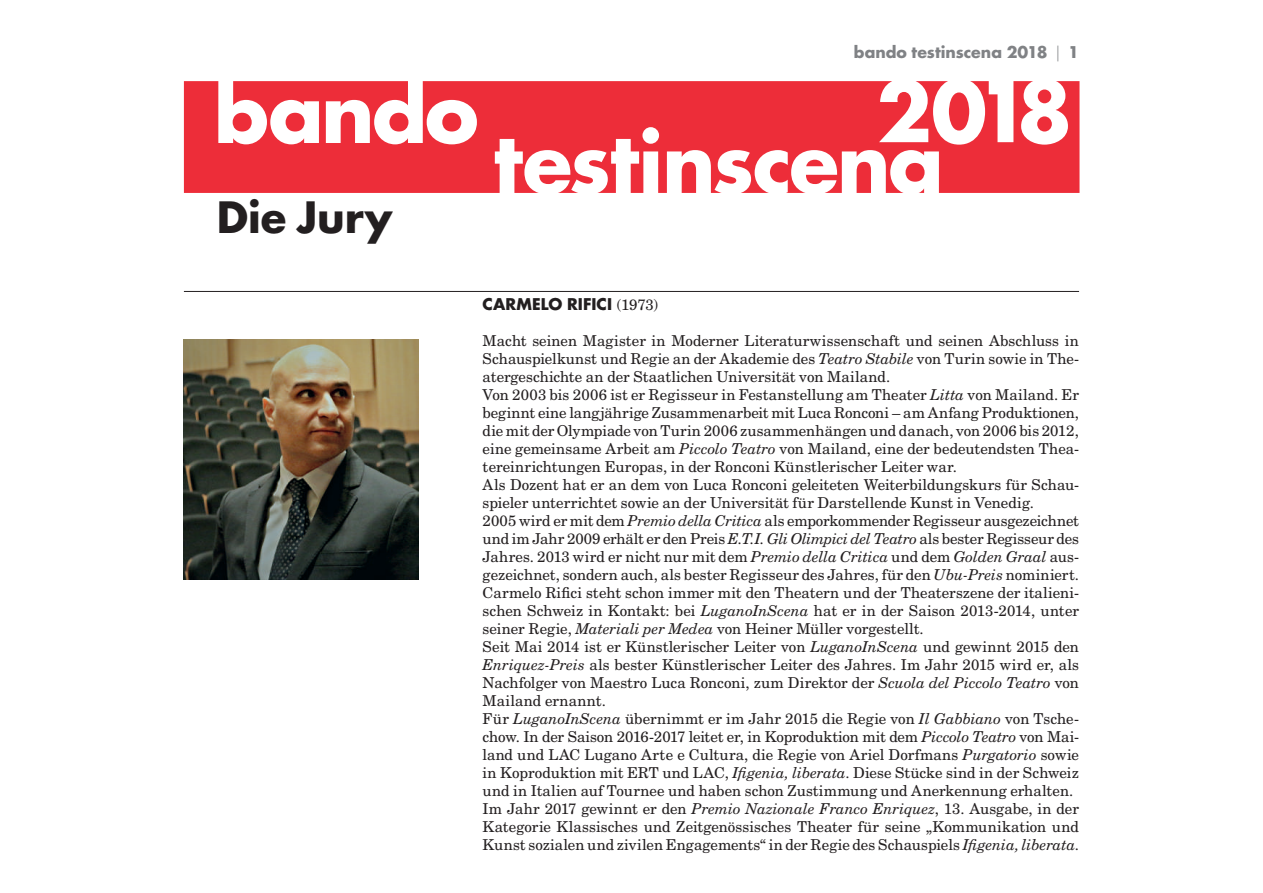
<style>
.page{position:relative;width:1263px;height:893px;background:#fff}
.page>*{position:absolute;margin:0;border:0;box-sizing:border-box;transform-origin:0 0}
.t1{font:700 81.3px "Futura LT";letter-spacing:-.03em;color:#fff}
.t2{font:700 42px "Futura LT";letter-spacing:-.005em;color:#231f20}
.t3{font:700 15.75px "Futura LT";color:#808285}
.t4{font:700 15.75px "Futura LT";letter-spacing:.005em;color:#231f20}
.t5{font:15px/18px "New Century Schlbk LT";color:#231f20}
.s1{font-weight:300}
.s2{font-family:"New Century Schlbk LT";font-weight:400;font-size:15px}
.s3{font-style:italic}
</style>
<div class="page">
<div style="left:184px;top:81px;width:895px;height:112px;background:#ed2d39"></div>
<img style="left:184px;top:339px;width:235px;height:240px">
<hr style="left:184px;top:291px;width:895px;height:1px;background:#231f20">
<p class="t3" style="left:854px;top:42px;width:227px">bando testinscena 2018 <span class="s1">|</span> 1</p>
<h1 class="t1" style="left:214px;top:58px;width:266px">bando</h1>
<h1 class="t1" style="left:876px;top:58px;width:198px">2018</h1>
<h1 class="t1" style="left:493px;top:109px;width:452px">testinscena</h1>
<h2 class="t2" style="left:217px;top:190px;width:177px">Die Jury</h2>
<p class="t4" style="left:483px;top:293px;width:177px">CARMELO RIFICI <span class="s2">(1973)</span></p>
<p class="t5" style="left:483px;top:331px;width:598px">Macht seinen Magister in Moderner Literaturwissenschaft und seinen Abschluss in Schauspielkunst und Regie an der Akademie des <span class="s3">Teatro Stabile</span> von Turin sowie in The&shy;atergeschichte an der Staatlichen Universität von Mailand.<br>Von 2003 bis 2006 ist er Regisseur in Festanstellung am Theater <span class="s3">Litta</span> von Mailand. Er beginnt eine langjährige Zusammenarbeit mit Luca Ronconi – am Anfang Produktionen, die mit der Olympiade von Turin 2006 zusammenhängen und danach, von 2006 bis 2012, eine gemeinsame Arbeit am <span class="s3">Piccolo Teatro</span> von Mailand, eine der bedeutendsten Thea&shy;tereinrichtungen Europas, in der Ronconi Künstlerischer Leiter war.<br>Als Dozent hat er an dem von Luca Ronconi geleiteten Weiterbildungskurs für Schau&shy;spieler unterrichtet sowie an der Universität für Darstellende Kunst in Venedig.<br>2005 wird er mit dem <span class="s3">Premio della Critica</span> als emporkommender Regisseur ausgezeichnet und im Jahr 2009 erhält er den Preis <span class="s3">E.T.I. Gli Olimpici del Teatro</span> als bester Regisseur des Jahres. 2013 wird er nicht nur mit dem <span class="s3">Premio della Critica</span> und dem <span class="s3">Golden Graal</span> aus&shy;gezeichnet, sondern auch, als bester Regisseur des Jahres, für den <span class="s3">Ubu-Preis</span> nominiert.<br>Carmelo Rifici steht schon immer mit den Theatern und der Theaterszene der italieni&shy;schen Schweiz in Kontakt: bei <span class="s3">LuganoInScena</span> hat er in der Saison 2013-2014, unter seiner Regie, <span class="s3">Materiali per Medea</span> von Heiner Müller vorgestellt.<br>Seit Mai 2014 ist er Künstlerischer Leiter von <span class="s3">LuganoInScena</span> und gewinnt 2015 den <span class="s3">Enriquez-Preis</span> als bester Künstlerischer Leiter des Jahres. Im Jahr 2015 wird er, als Nachfolger von Maestro Luca Ronconi, zum Direktor der <span class="s3">Scuola del Piccolo Teatro</span> von Mailand ernannt.<br>Für <span class="s3">LuganoInScena</span> übernimmt er im Jahr 2015 die Regie von <span class="s3">Il Gabbiano</span> von Tsche&shy;chow. In der Saison 2016-2017 leitet er, in Koproduktion mit dem <span class="s3">Piccolo Teatro</span> von Mai&shy;land und LAC Lugano Arte e Cultura, die Regie von Ariel Dorfmans <span class="s3">Purgatorio</span> sowie in Koproduktion mit ERT und LAC, <span class="s3">Ifigenia, liberata</span>. Diese Stücke sind in der Schweiz und in Italien auf Tournee und haben schon Zustimmung und Anerkennung erhalten.<br>Im Jahr 2017 gewinnt er den <span class="s3">Premio Nazionale Franco Enriquez</span>, 13. Ausgabe, in der Kategorie Klassisches und Zeitgenössisches Theater für seine „Kommunikation und Kunst sozialen und zivilen Engagements“ in der Regie des Schauspiels <span class="s3">Ifigenia, liberata</span>.</p>
</div>
